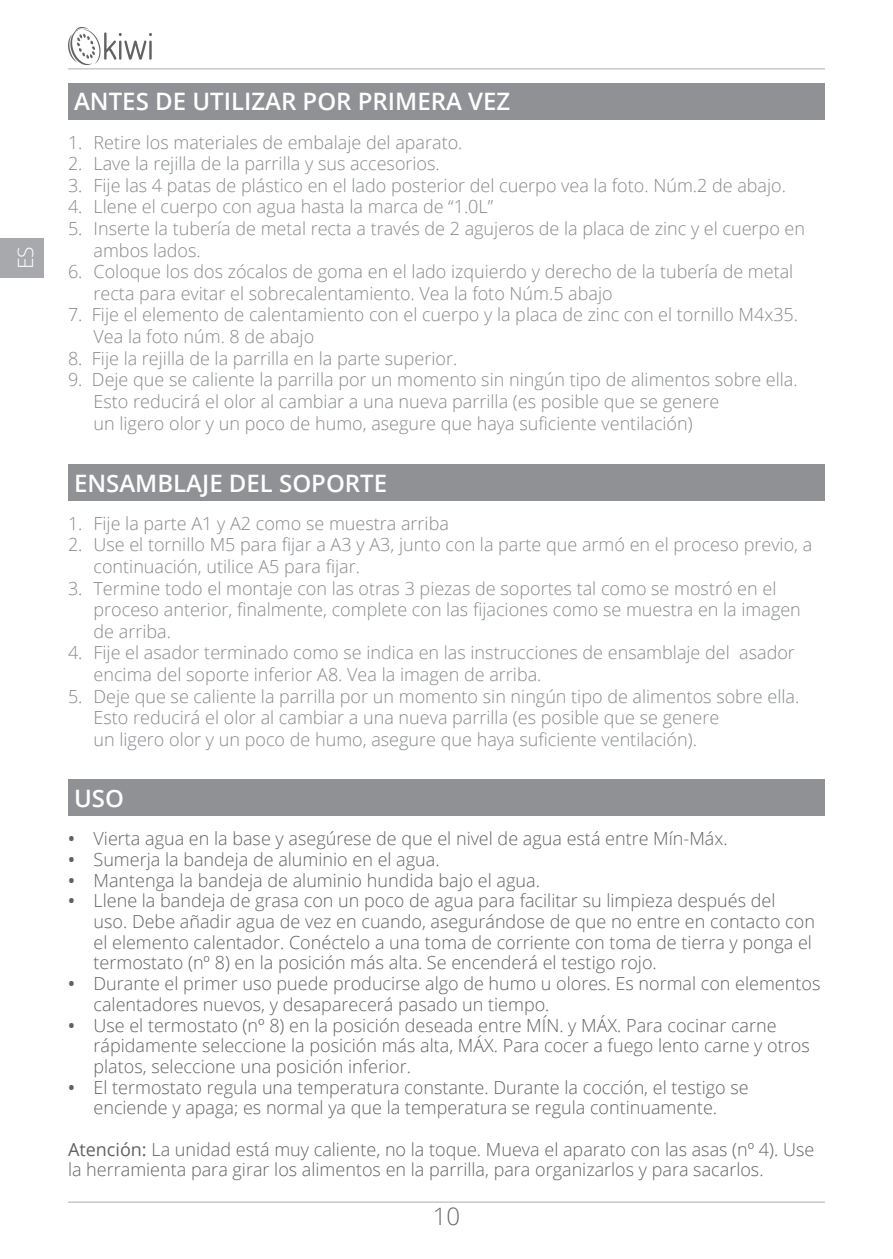
<style>
.page{position:relative;width:893px;height:1259px;background:#fff}
.page>*{position:absolute;margin:0;border:0;box-sizing:border-box;transform-origin:0 0}
.t1{font:600 24px "Open Sans";color:#fff}
.t2{font:300 24px "Open Sans";color:#6c6d70}
.t3{font:300 21px "Open Sans";color:#fff}
.t4{font:300 18px/21.6px "Open Sans";color:#86888b}
.t5{font:300 18px/20.7px "Open Sans";color:#616164}
.s1{font-weight:600}
.s2{font-weight:400}
</style>
<div class="page">
<hr style="left:68px;top:1201px;width:757px;height:2px;background:#c7c8ca">
<hr style="left:68px;top:68px;width:757px;height:2px;background:#c7c8ca">
<svg style="left:68px;top:27px;width:84px;height:38px"></svg>
<div style="left:0;top:238px;width:44px;height:39px;background:#a8a9ad"></div>
<div style="left:68px;top:83px;width:757px;height:37px;background:#8f9194"></div>
<div style="left:68px;top:464px;width:757px;height:37px;background:#8f9194"></div>
<div style="left:68px;top:779px;width:757px;height:37px;background:#8f9194"></div>
<p class="t3" style="left:11px;top:269px;width:25px;rotate:-90deg">ES</p>
<h1 class="t1" style="left:74px;top:85px;width:438px">ANTES DE UTILIZAR POR PRIMERA VEZ</h1>
<p class="t4" style="left:68px;top:131px;width:396px">1. Retire los materiales de embalaje del aparato.</p>
<p class="t4" style="left:68px;top:152px;width:373px">2. Lave la rejilla de la parrilla y sus accesorios.</p>
<p class="t4" style="left:68px;top:174px;width:720px">3. Fije las 4 patas de plástico en el lado posterior del cuerpo vea la foto. Núm.2 de abajo.</p>
<p class="t4" style="left:68px;top:196px;width:427px">4. Llene el cuerpo con agua hasta la marca de “1.0L”</p>
<p class="t4" style="left:94px;top:217px;width:713px;text-indent:-26px">5. Inserte la tubería de metal recta a través de 2 agujeros de la placa de zinc y el cuerpo en ambos lados.</p>
<p class="t4" style="left:94px;top:260px;width:701px;text-indent:-26px">6. Coloque los dos zócalos de goma en el lado izquierdo y derecho de la tubería de metal recta para evitar el sobrecalentamiento. Vea la foto Núm.5 abajo</p>
<p class="t4" style="left:94px;top:304px;width:706px;text-indent:-26px">7. Fije el elemento de calentamiento con el cuerpo y la placa de zinc con el tornillo M4x35.<br>Vea la foto núm. 8 de abajo</p>
<p class="t4" style="left:68px;top:347px;width:391px">8. Fije la rejilla de la parrilla en la parte superior.</p>
<p class="t4" style="left:94px;top:368px;width:706px;text-indent:-26px">9. Deje que se caliente la parrilla por un momento sin ningún tipo de alimentos sobre ella.<br>Esto reducirá el olor al cambiar a una nueva parrilla (es posible que se genere<br>un ligero olor y un poco de humo, asegure que haya suficiente ventilación)</p>
<h1 class="t1" style="left:74px;top:466px;width:315px">ENSAMBLAJE DEL SOPORTE</h1>
<p class="t4" style="left:68px;top:512px;width:382px">1. Fije la parte A1 y A2 como se muestra arriba</p>
<p class="t4" style="left:94px;top:533px;width:720px;text-indent:-26px">2. Use el tornillo M5 para fijar a A3 y A3, junto con la parte que armó en el proceso previo, a continuación, utilice A5 para fijar.</p>
<p class="t4" style="left:94px;top:577px;width:709px;text-indent:-26px">3. Termine todo el montaje con las otras 3 piezas de soportes tal como se mostró en el proceso anterior, finalmente, complete con las fijaciones como se muestra en la imagen de arriba.</p>
<p class="t4" style="left:94px;top:641px;width:703px;text-indent:-26px">4. Fije el asador terminado como se indica en las instrucciones de ensamblaje del asador encima del soporte inferior A8. Vea la imagen de arriba.</p>
<p class="t4" style="left:94px;top:685px;width:707px;text-indent:-26px">5. Deje que se caliente la parrilla por un momento sin ningún tipo de alimentos sobre ella.<br>Esto reducirá el olor al cambiar a una nueva parrilla (es posible que se genere<br>un ligero olor y un poco de humo, asegure que haya suficiente ventilación).</p>
<h1 class="t1" style="left:74px;top:781px;width:51px">USO</h1>
<p class="t5" style="left:68px;top:828px;width:661px"><span class="s1">•</span> Vierta agua en la base y asegúrese de que el nivel de agua está entre Mín-Máx.</p>
<p class="t5" style="left:68px;top:848px;width:373px"><span class="s1">•</span> Sumerja la bandeja de aluminio en el agua.</p>
<p class="t5" style="left:68px;top:869px;width:473px"><span class="s1">•</span> Mantenga la bandeja de aluminio hundida bajo el agua.</p>
<p class="t5" style="left:94px;top:890px;width:723px;text-indent:-25px"><span class="s1">•</span> Llene la bandeja de grasa con un poco de agua para facilitar su limpieza después del<br>uso. Debe añadir agua de vez en cuando, asegurándose de que no entre en contacto con el elemento calentador. Conéctelo a una toma de corriente con toma de tierra y ponga el termostato (nº 8) en la posición más alta. Se encenderá el testigo rojo.</p>
<p class="t5" style="left:94px;top:972px;width:728px;text-indent:-26px"><span class="s1">•</span> Durante el primer uso puede producirse algo de humo u olores. Es normal con elementos calentadores nuevos, y desaparecerá pasado un tiempo.</p>
<p class="t5" style="left:94px;top:1014px;width:718px;text-indent:-26px"><span class="s1">•</span> Use el termostato (nº 8) en la posición deseada entre MÍN. y MÁX. Para cocinar carne rápidamente seleccione la posición más alta, MÁX. Para cocer a fuego lento carne y otros platos, seleccione una posición inferior.</p>
<p class="t5" style="left:68px;top:1076px;width:682px;text-align:center"><span class="s1">•</span> El termostato regula una temperatura constante. Durante la cocción, el testigo se enciende y apaga; es normal ya que la temperatura se regula continuamente.</p>
<p class="t5" style="left:68px;top:1138px;width:748px"><span class="s2">Atención:</span> La unidad está muy caliente, no la toque. Mueva el aparato con las asas (nº 4). Use la herramienta para girar los alimentos en la parrilla, para organizarlos y para sacarlos.</p>
<h1 class="t2" style="left:433px;top:1200px;width:29px">10</h1>
</div>
